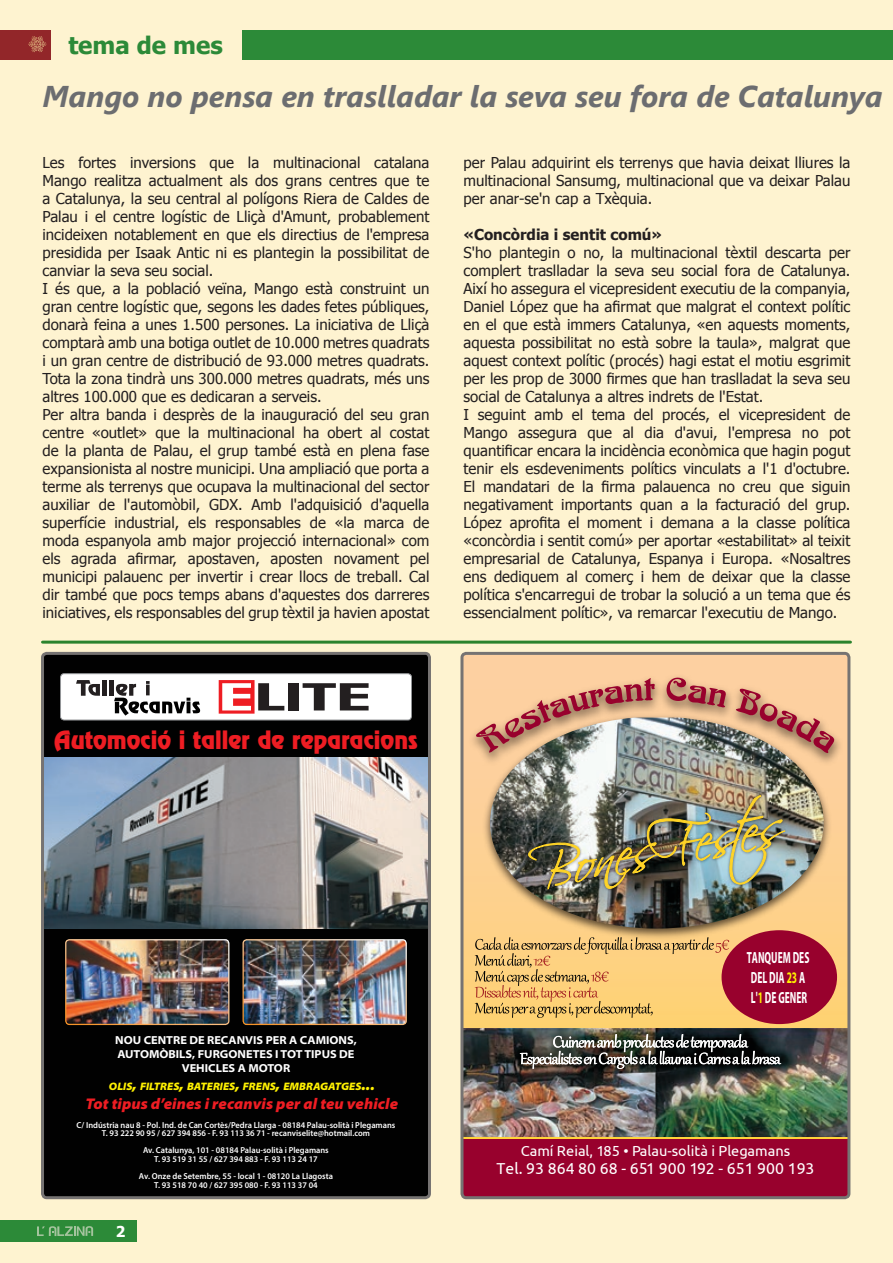
<style>
.page{position:relative;width:893px;height:1263px;background:#fef3d0}
.page>*{position:absolute;margin:0;border:0;box-sizing:border-box;transform-origin:0 0}
.t1{font:58.05px "Scriptina Pro";color:#ffd427}
.t2{font:italic 700 30px "Segoe UI";color:#6c6d70}
.t3{font:700 24px "Tahoma";color:#2c8a38}
.t4{font:22.65px "Revue Std";color:#ee1d23}
.t5{font:700 semi-condensed 16.2px/20.1px "Myriad Pro";color:#fff;scale:.64 1}
.t6{font:15.9px "Ubuntu";color:#fff}
.t7{font:italic 900 semi-expanded 15.45px "Myriad Pro";color:#ee1d23}
.t8{font:15px/18px "Tahoma";color:#231f20}
.t9{font:700 15px "Tahoma";color:#231f20}
.t10{font:700 15px "Tahoma";color:#fff}
.t11{font:14.55px "Ubuntu";color:#fff}
.t12{font:700 semi-expanded 11.7px/14px "Myriad Pro";color:#fff;text-align:center}
.t13{font:italic 900 semi-expanded 10.8px "Myriad Pro";color:#fff101}
.t14{font:600 8.7px/8.7px "Myriad Pro";color:#fff;text-align:center}
.s1{font-size:15.45px}
.s2{color:#fff101}
</style>
<div class="page">
<div style="left:0;top:30px;width:50px;height:30px;background:#922629"></div>
<div style="left:242px;top:30px;width:651px;height:30px;background:#2c8a38"></div>
<div style="left:0;top:1220px;width:136px;height:22px;background:#2c8a38"></div>
<svg style="left:37px;top:1226px;width:56px;height:10px"></svg>
<svg style="left:28px;top:36px;width:18px;height:16px"></svg>
<hr style="left:43px;top:641px;width:807px;height:3px;background:#2c8a38">
<div style="left:45px;top:656px;width:382px;height:539px;background:#010101"></div>
<div style="left:61px;top:674px;width:350px;height:46px;background:#fff;border-radius:4px"></div>
<div style="left:60px;top:674px;width:352px;height:46px;border:1px solid #939598;border-radius:4px"></div>
<svg style="left:76px;top:680px;width:24px;height:16px"></svg>
<hr style="left:103px;top:680px;width:4px;height:16px;background:#231f20">
<hr style="left:110px;top:680px;width:4px;height:16px;background:#231f20">
<svg style="left:219px;top:680px;width:65px;height:34px"></svg>
<div style="left:288px;top:683px;width:11px;height:27px;background:#231f20"></div>
<svg style="left:303px;top:683px;width:66px;height:27px"></svg>
<svg style="left:114px;top:681px;width:86px;height:35px"></svg>
<svg style="left:146px;top:685px;width:4px;height:10px"></svg>
<img style="left:45px;top:758px;width:382px;height:170px">
<img style="left:244px;top:941px;width:161px;height:82px">
<div style="left:242px;top:939px;width:165px;height:86px;border:1px solid #fff;border-radius:4px"></div>
<img style="left:67px;top:940px;width:162px;height:84px">
<div style="left:65px;top:939px;width:164px;height:86px;border:1px solid #fff;border-radius:4px"></div>
<div style="left:41px;top:652px;width:390px;height:547px;border:3px solid #767372;border-radius:4px"></div>
<svg style="left:464px;top:656px;width:382px;height:483px;background:#f2c57a"></svg>
<img style="left:464px;top:669px;width:382px;height:101px">
<svg style="left:476px;top:678px;width:179px;height:75px;background:#dfa284"></svg>
<svg style="left:666px;top:677px;width:60px;height:30px;background:#c2776a"></svg>
<svg style="left:736px;top:688px;width:99px;height:21px;background:#eab28e"></svg>
<img style="left:478px;top:709px;width:358px;height:235px">
<img style="left:490px;top:718px;width:334px;height:210px">
<div style="left:723px;top:932px;width:112px;height:90px;background:#98012d;border-radius:50%"></div>
<div style="left:721px;top:930px;width:116px;height:94px;border:4px solid #98012d;border-radius:50%"></div>
<img style="left:464px;top:1028px;width:382px;height:109px">
<img style="left:520px;top:787px;width:282px;height:161px">
<img style="left:528px;top:795px;width:257px;height:95px">
<div style="left:462px;top:1139px;width:387px;height:59px;background:#98012d"></div>
<img style="left:699px;top:1034px;width:24px;height:12px">
<img style="left:723px;top:1034px;width:17px;height:13px">
<img style="left:635px;top:937px;width:74px;height:13px">
<div style="left:460px;top:652px;width:390px;height:547px;border:3px solid #767372;border-radius:4px"></div>
<h3 class="t3" style="left:68px;top:28px;width:156px">tema de mes</h3>
<h2 class="t2" style="left:43px;top:75px;width:842px">Mango no pensa en traslladar la seva seu fora de Catalunya</h2>
<p class="t8" style="left:43px;top:153px;width:388px">Les fortes inversions que la multinacional catalana Mango realitza actualment als dos grans centres que te a Catalunya, la seu central al polígons Riera de Caldes de Palau i el centre logístic de Lliçà d'Amunt, probablement incideixen notablement en que els directius de l'empresa presidida per Isaak Antic ni es plantegin la possibilitat de canviar la seva seu social.<br>I és que, a la població veïna, Mango està construint un gran centre logístic que, segons les dades fetes públiques, donarà feina a unes 1.500 persones. La iniciativa de Lliçà comptarà amb una botiga outlet de 10.000 metres quadrats i un gran centre de distribució de 93.000 metres quadrats.<br>Tota la zona tindrà uns 300.000 metres quadrats, més uns altres 100.000 que es dedicaran a serveis.<br>Per altra banda i desprès de la inauguració del seu gran centre «outlet» que la multinacional ha obert al costat de la planta de Palau, el grup també està en plena fase expansionista al nostre municipi. Una ampliació que porta a terme als terrenys que ocupava la multinacional del sector auxiliar de l'automòbil, GDX. Amb l'adquisició d'aquella superfície industrial, els responsables de «la marca de moda espanyola amb major projecció internacional» com els agrada afirmar, apostaven, aposten novament pel municipi palauenc per invertir i crear llocs de treball. Cal dir també que pocs temps abans d'aquestes dos darreres iniciatives, els responsables del grup tèxtil ja havien apostat</p>
<p class="t8" style="left:463px;top:153px;width:388px;text-align:justify">per Palau adquirint els terrenys que havia deixat lliures la multinacional Sansumg, multinacional que va deixar Palau per anar-se'n cap a Txèquia.</p>
<p class="t9" style="left:463px;top:224px;width:200px">«Concòrdia i sentit comú»</p>
<p class="t8" style="left:463px;top:243px;width:388px">S'ho plantegin o no, la multinacional tèxtil descarta per complert traslladar la seva seu social fora de Catalunya.<br>Així ho assegura el vicepresident executiu de la companyia, Daniel López que ha afirmat que malgrat el context polític en el que està immers Catalunya, «en aquests moments, aquesta possibilitat no està sobre la taula», malgrat que aquest context polític (procés) hagi estat el motiu esgrimit per les prop de 3000 firmes que han traslladat la seva seu social de Catalunya a altres indrets de l'Estat.<br>I seguint amb el tema del procés, el vicepresident de Mango assegura que al dia d'avui, l'empresa no pot quantificar encara la incidència econòmica que hagin pogut tenir els esdeveniments polítics vinculats a l'1 d'octubre.<br>El mandatari de la firma palauenca no creu que siguin negativament importants quan a la facturació del grup.<br>López aprofita el moment i demana a la classe política «concòrdia i sentit comú» per aportar «estabilitat» al teixit empresarial de Catalunya, Espanya i Europa. «Nosaltres ens dediquem al comerç i hem de deixar que la classe política s'encarregui de trobar la solució a un tema que és essencialment polític», va remarcar l'executiu de Mango.</p>
<h3 class="t4" style="left:54px;top:725px;width:365px">Automoció i taller de reparacions</h3>
<p class="t12" style="left:115px;top:1032px;width:243px">NOU CENTRE DE RECANVIS PER A CAMIONS,<br>AUTOMÒBILS, FURGONETES I TOT TIPUS DE<br>VEHICLES A MOTOR</p>
<p class="t13" style="left:109px;top:1079px;width:267px">OLIS<span class="s1">,</span> FILTRES<span class="s1">,</span> BATERIES<span class="s1">,</span> FRENS<span class="s1">,</span> EMBRAGATGES<span class="s1">...</span></p>
<p class="t7" style="left:86px;top:1093px;width:314px">Tot tipus d’eines i recanvis per al teu vehicle</p>
<p class="t14" style="left:77px;top:1120px;width:320px">C/ Indústria nau 8 - Pol. Ind. de Can Cortès/Pedra Llarga - 08184 Palau-solità i Plegamans<br>T. 93 222 90 95 / 627 394 856 - F. 93 113 36 71 - recanviselite@hotmail.com</p>
<p class="t14" style="left:143px;top:1146px;width:187px">Av. Catalunya, 101 - 08184 Palau-solità i Plegamans<br>T. 93 519 31 55 / 627 394 883 - F. 93 113 24 17</p>
<p class="t14" style="left:139px;top:1172px;width:195px">Av. Onze de Setembre, 55 - local 1 - 08120 La Llagosta<br>T. 93 518 70 40 / 627 395 080 - F. 93 113 37 04</p>
<p class="t10" style="left:116px;top:1221px;width:11px">2</p>
<h1 class="t1" style="left:537px;top:833px;width:236px;rotate:-10deg">Bones Festes</h1>
<p class="t5" style="left:747px;top:947px;width:99px">TANQUEM DES<br>DEL DIA <span class="s2">23</span> A<br>L'<span class="s2">1</span> DE GENER</p>
<p class="t11" style="left:521px;top:1142px;width:271px">Camí Reial, 185 • Palau-solità i Plegamans</p>
<p class="t6" style="left:496px;top:1159px;width:320px">Tel. 93 864 80 68 - 651 900 192 - 651 900 193</p>
</div>
